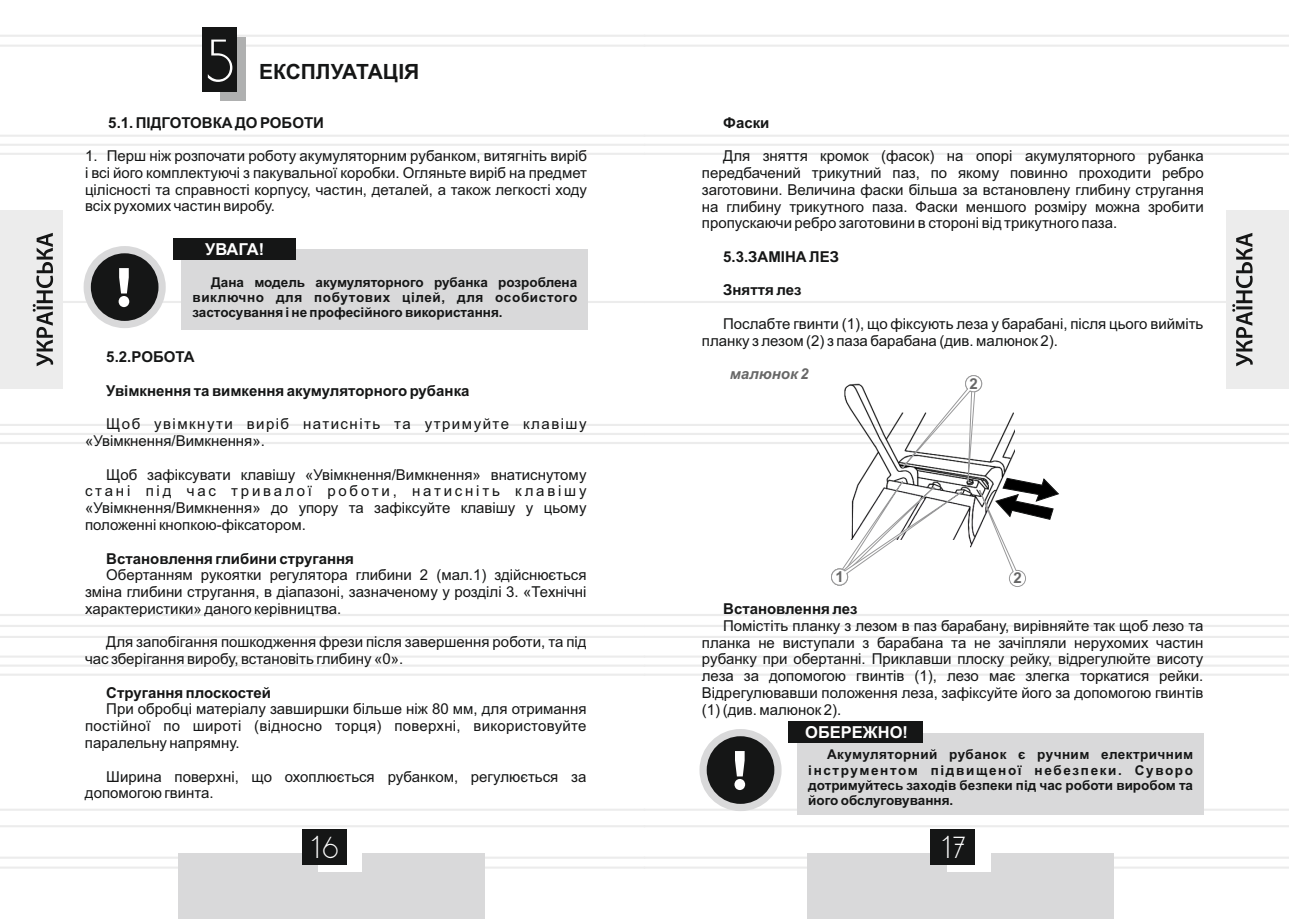
<style>
.page{position:relative;width:1289px;height:919px;background:#fff}
.page>*{position:absolute;margin:0;border:0;box-sizing:border-box;transform-origin:0 0}
.t1{font:52.2px "DS Standart Cyr";color:#fff}
.t2{font:26.25px "DS Standart Cyr";color:#fff}
.t3{font:700 21px "Arial";color:#151616}
.t4{font:700 16.5px "Arial";color:#fff}
.t5{font:15px/16.8px "Arial";color:#151616;text-align:justify}
.t6{font:700 15px "Arial";color:#151616}
.t7{font:15px/16.8px "Arial";letter-spacing:.1em;color:#151616}
.t8{font:italic 700 15px "Arial";color:#676767}
.t9{font:700 15px "Arial";color:#676767}
.t10{font:700 13.5px/15.1px "Arial";color:#151616;text-align:justify}
</style>
<div class="page">
<hr style="left:644px;top:135px;width:644px;height:2px;background:#ececec">
<hr style="left:644px;top:153px;width:644px;height:2px;background:#ececec">
<hr style="left:644px;top:614px;width:644px;height:2px;background:#ececec">
<hr style="left:644px;top:635px;width:644px;height:3px;background:#ececec">
<hr style="left:644px;top:655px;width:644px;height:2px;background:#ececec">
<hr style="left:644px;top:673px;width:644px;height:2px;background:#ececec">
<hr style="left:644px;top:856px;width:644px;height:2px;background:#ececec">
<hr style="left:644px;top:866px;width:644px;height:2px;background:#ececec">
<hr style="left:644px;top:35px;width:644px;height:2px;background:#ececec">
<hr style="left:644px;top:45px;width:644px;height:2px;background:#ececec">
<hr style="left:644px;top:808px;width:644px;height:2px;background:#ececec">
<hr style="left:644px;top:825px;width:644px;height:2px;background:#ececec">
<hr style="left:644px;top:301px;width:644px;height:2px;background:#ececec">
<hr style="left:0;top:135px;width:644px;height:2px;background:#ececec">
<hr style="left:0;top:144px;width:1288px;height:2px;background:#ececec">
<hr style="left:0;top:153px;width:644px;height:2px;background:#ececec">
<hr style="left:0;top:614px;width:644px;height:2px;background:#ececec">
<hr style="left:0;top:625px;width:1288px;height:2px;background:#ececec">
<hr style="left:0;top:635px;width:644px;height:3px;background:#ececec">
<hr style="left:0;top:655px;width:644px;height:2px;background:#ececec">
<hr style="left:0;top:664px;width:1288px;height:3px;background:#f1f1f1">
<hr style="left:0;top:673px;width:644px;height:2px;background:#ececec">
<hr style="left:0;top:856px;width:644px;height:2px;background:#ececec">
<hr style="left:0;top:866px;width:644px;height:2px;background:#ececec">
<hr style="left:0;top:35px;width:644px;height:2px;background:#ececec">
<hr style="left:0;top:45px;width:644px;height:2px;background:#ececec">
<hr style="left:0;top:808px;width:644px;height:2px;background:#ececec">
<hr style="left:0;top:825px;width:644px;height:2px;background:#ececec">
<hr style="left:0;top:301px;width:644px;height:2px;background:#ececec">
<div style="left:178px;top:853px;width:307px;height:65px;background:#d9d9da"></div>
<div style="left:318px;top:832px;width:44px;height:39px;background:#fff"></div>
<div style="left:301px;top:829px;width:45px;height:36px;background:#151616"></div>
<div style="left:0;top:210px;width:62px;height:179px;background:#ececec"></div>
<svg style="left:33px;top:233px;width:20px;height:133px"></svg>
<div style="left:807px;top:853px;width:306px;height:65px;background:#d9d9da"></div>
<div style="left:946px;top:832px;width:44px;height:39px;background:#fff"></div>
<div style="left:930px;top:829px;width:45px;height:36px;background:#151616"></div>
<div style="left:1226px;top:210px;width:62px;height:179px;background:#ececec"></div>
<svg style="left:1232px;top:233px;width:20px;height:133px"></svg>
<div style="left:220px;top:37px;width:26px;height:64px;background:#afb0b0"></div>
<div style="left:203px;top:27px;width:34px;height:65px;background:#151616"></div>
<div style="left:699px;top:729px;width:82px;height:82px;border:14px solid #d9d9da;border-radius:50%"></div>
<div style="left:706px;top:736px;width:68px;height:67px;background:#151616;border-radius:50%"></div>
<svg style="left:734px;top:751px;width:11px;height:39px"></svg>
<div style="left:797px;top:732px;width:406px;height:82px;background:#d9d9da"></div>
<div style="left:788px;top:721px;width:135px;height:22px;background:#151616"></div>
<svg style="left:0;top:375px;width:1288px;height:212px"></svg>
<div style="left:84px;top:246px;width:82px;height:82px;border:14px solid #d9d9da;border-radius:50%"></div>
<div style="left:91px;top:253px;width:67px;height:68px;background:#151616;border-radius:50%"></div>
<svg style="left:119px;top:268px;width:10px;height:39px"></svg>
<div style="left:181px;top:250px;width:406px;height:80px;background:#d9d9da"></div>
<div style="left:173px;top:238px;width:122px;height:22px;background:#151616"></div>
<h1 class="t1" style="left:207px;top:40px;width:28px">5</h1>
<h3 class="t3" style="left:259px;top:63px;width:162px">ЕКСПЛУАТАЦІЯ</h3>
<p class="t6" style="left:108px;top:117px;width:217px">5.1. ПІДГОТОВКА ДО РОБОТИ</p>
<p class="t5" style="left:85px;top:149px;width:503px">1. Перш ніж розпочати роботу акумуляторним рубанком, витягніть виріб і всі його комплектуючі з пакувальної коробки. Огляньте виріб на предмет цілісності та справності корпусу, частин, деталей, а також легкості ходу всіх рухомих частин виробу.</p>
<p class="t4" style="left:205px;top:243px;width:60px">УВАГА!</p>
<p class="t10" style="left:192px;top:275px;width:386px;text-indent:19px">Дана модель акумуляторного рубанка розроблена виключно для побутових цілей, для особистого застосування і не професійного використання.</p>
<p class="t6" style="left:106px;top:351px;width:90px">5.2.РОБОТА</p>
<p class="t6" style="left:106px;top:385px;width:365px">Увімкнення та вимкення акумуляторного рубанка</p>
<p class="t7" style="left:85px;top:417px;width:503px;text-indent:21px">Щоб увімкнути виріб натисніть та утримуйте клавішу «Увімкнення/Вимкнення».</p>
<p class="t5" style="left:85px;top:467px;width:503px;text-indent:21px">Щоб зафіксувати клавішу «Увімкнення/Вимкнення» внатиснутому стані під час тривалої роботи, натисніть клавішу «Увімкнення/Вимкнення» до упору та зафіксуйте клавішу у цьому положенні кнопкою-фіксатором.</p>
<p class="t6" style="left:106px;top:552px;width:249px">Встановлення глибини стругання</p>
<p class="t5" style="left:85px;top:568px;width:503px;text-indent:21px">Обертанням рукоятки регулятора глибини 2 (мал.1) здійснюється зміна глибини стругання, в діапазоні, зазначеному у розділі 3. «Технічні характеристики» даного керівництва.</p>
<p class="t5" style="left:85px;top:635px;width:503px;text-indent:21px">Для запобігання пошкодження фрези після завершення роботи, та під час зберігання виробу, встановіть глибину «0».</p>
<p class="t6" style="left:106px;top:686px;width:166px">Стругання плоскостей</p>
<p class="t5" style="left:85px;top:702px;width:503px;text-indent:21px">При обробці матеріалу завширшки більше ніж 80 мм, для отримання постійної по широті (відносно торця) поверхні, використовуйте паралельну напрямну.</p>
<p class="t5" style="left:85px;top:769px;width:503px;text-indent:21px">Ширина поверхні, що охоплюється рубанком, регулюється за допомогою гвинта.</p>
<p class="t6" style="left:723px;top:117px;width:48px">Фаски</p>
<p class="t5" style="left:702px;top:149px;width:503px;text-indent:21px">Для зняття кромок (фасок) на опорі акумуляторного рубанка передбачений трикутний паз, по якому повинно проходити ребро заготовини. Величина фаски більша за встановлену глибину стругання на глибину трикутного паза. Фаски меншого розміру можна зробити пропускаючи ребро заготовини в стороні від трикутного паза.</p>
<p class="t6" style="left:723px;top:251px;width:118px">5.3.ЗАМІНА ЛЕЗ</p>
<p class="t6" style="left:723px;top:284px;width:80px">Зняття лез</p>
<p class="t5" style="left:702px;top:317px;width:503px;text-indent:21px">Послабте гвинти (1), що фіксують леза у барабані, після цього вийміть планку з лезом (2) з паза барабана (див. малюнок 2).</p>
<p class="t8" style="left:729px;top:368px;width:80px">малюнок 2</p>
<p class="t9" style="left:969px;top:378px;width:10px">2</p>
<p class="t9" style="left:835px;top:571px;width:10px">1</p>
<p class="t9" style="left:1013px;top:572px;width:10px">2</p>
<p class="t6" style="left:723px;top:603px;width:136px">Встановлення лез</p>
<p class="t5" style="left:702px;top:618px;width:503px;text-indent:21px">Помістіть планку з лезом в паз барабану, вирівняйте так щоб лезо та планка не виступали з барабана та не зачіпляли нерухомих частин рубанку при обертанні. Приклавши плоску рейку, відрегулюйте висоту леза за допомогою гвинтів (1), лезо має злегка торкатися рейки.<br>Відрегулювавши положення леза, зафіксуйте його за допомогою гвинтів (1) (див. малюнок 2).</p>
<p class="t4" style="left:805px;top:726px;width:104px">ОБЕРЕЖНО!</p>
<p class="t10" style="left:808px;top:748px;width:386px;text-indent:19px">Акумуляторний рубанок є ручним електричним інструментом підвищеної небезпеки. Суворо дотримуйтесь заходів безпеки під час роботи виробом та його обслуговування.</p>
<h2 class="t2" style="left:311px;top:836px;width:28px">16</h2>
<h2 class="t2" style="left:941px;top:836px;width:25px">17</h2>
</div>
